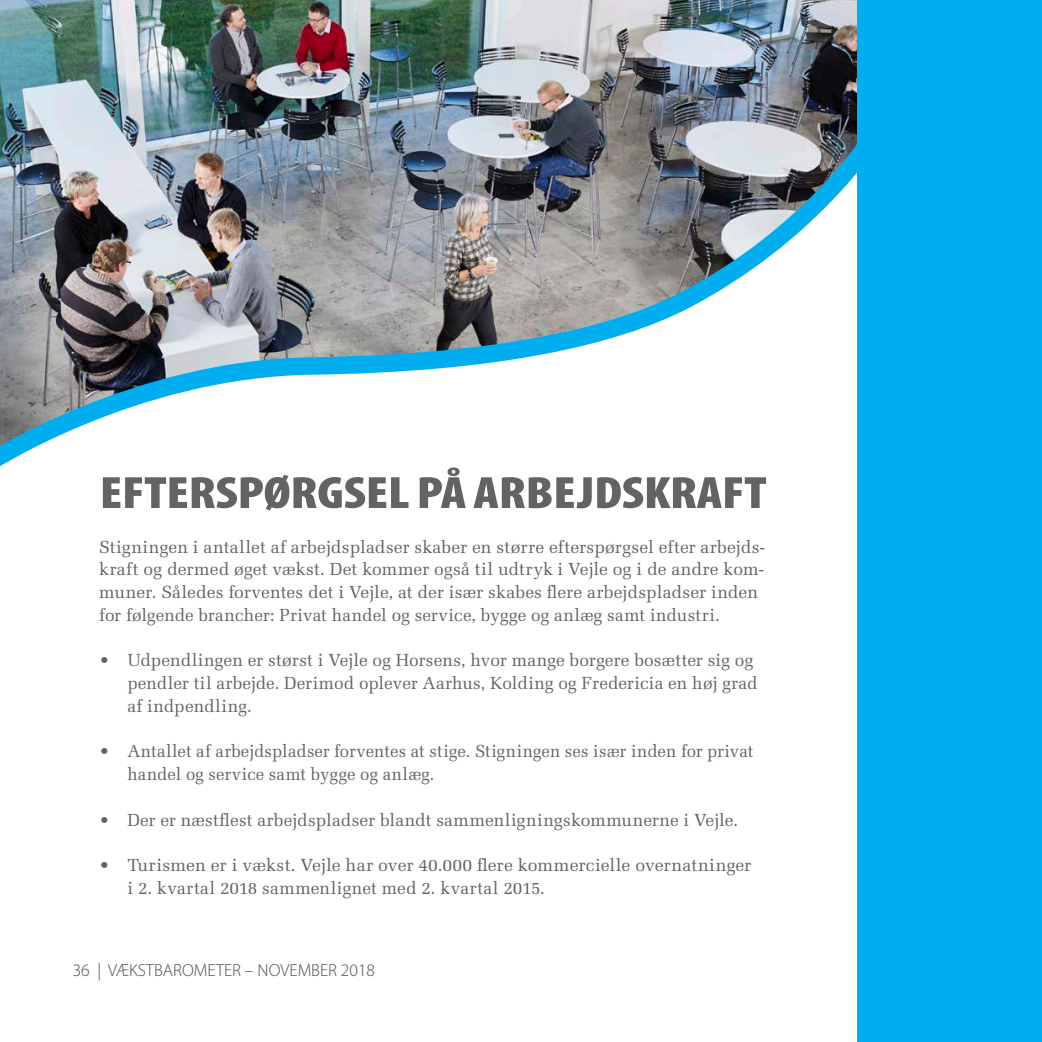
<style>
.page{position:relative;width:1042px;height:1042px;background:#fff}
.page>*{position:absolute;margin:0;border:0;box-sizing:border-box;transform-origin:0 0}
.Overskrift_til_nye_a{font:900 condensed 45.5px "Myriad Pro";letter-spacing:-.005em;color:#636366;scale:1.2 1}
.Brødtekst_-_uden_ind{font:17.5px/22.8px "Melior LT Std";letter-spacing:.01em;color:#636366}
.t1{font:300 17.5px "Myriad Pro";color:#4b4c4d}
</style>
<div class="page">
<img style="left:0;top:0;width:857px;height:467px">
<div style="left:857px;top:0;width:185px;height:1042px;background:#00aeef"></div>
<p class="Overskrift_til_nye_a" style="left:100px;top:464px;width:557px">EFTERSPØRGSEL PÅ ARBEJDSKRAFT</p>
<p class="Brødtekst_-_uden_ind" style="left:99px;top:535px;width:668px">Stigningen i antallet af arbejdspladser skaber en større efterspørgsel efter arbejds&shy;kraft og dermed øget vækst. Det kommer også til udtryk i Vejle og i de andre kom&shy;muner. Således forventes det i Vejle, at der især skabes flere arbejdspladser inden for følgende brancher: Privat handel og service, bygge og anlæg samt industri.</p>
<p class="Brødtekst_-_uden_ind" style="left:127px;top:649px;width:632px;text-indent:-28px">• Udpendlingen er størst i Vejle og Horsens, hvor mange borgere bosætter sig og pendler til arbejde. Derimod oplever Aarhus, Kolding og Fredericia en høj grad af indpendling.</p>
<p class="Brødtekst_-_uden_ind" style="left:127px;top:740px;width:627px;text-indent:-28px">• Antallet af arbejdspladser forventes at stige. Stigningen ses især inden for privat handel og service samt bygge og anlæg.</p>
<p class="Brødtekst_-_uden_ind" style="left:99px;top:808px;width:640px">• Der er næstflest arbejdspladser blandt sammenligningskommunerne i Vejle.</p>
<p class="Brødtekst_-_uden_ind" style="left:127px;top:854px;width:625px;text-indent:-28px">• Turismen er i vækst. Vejle har over 40.000 flere kommercielle overnatninger i 2. kvartal 2018 sammenlignet med 2. kvartal 2015.</p>
<p class="t1" style="left:73px;top:959px;width:304px">36 | VÆKSTBAROMETER – NOVEMBER 2018</p>
</div>
